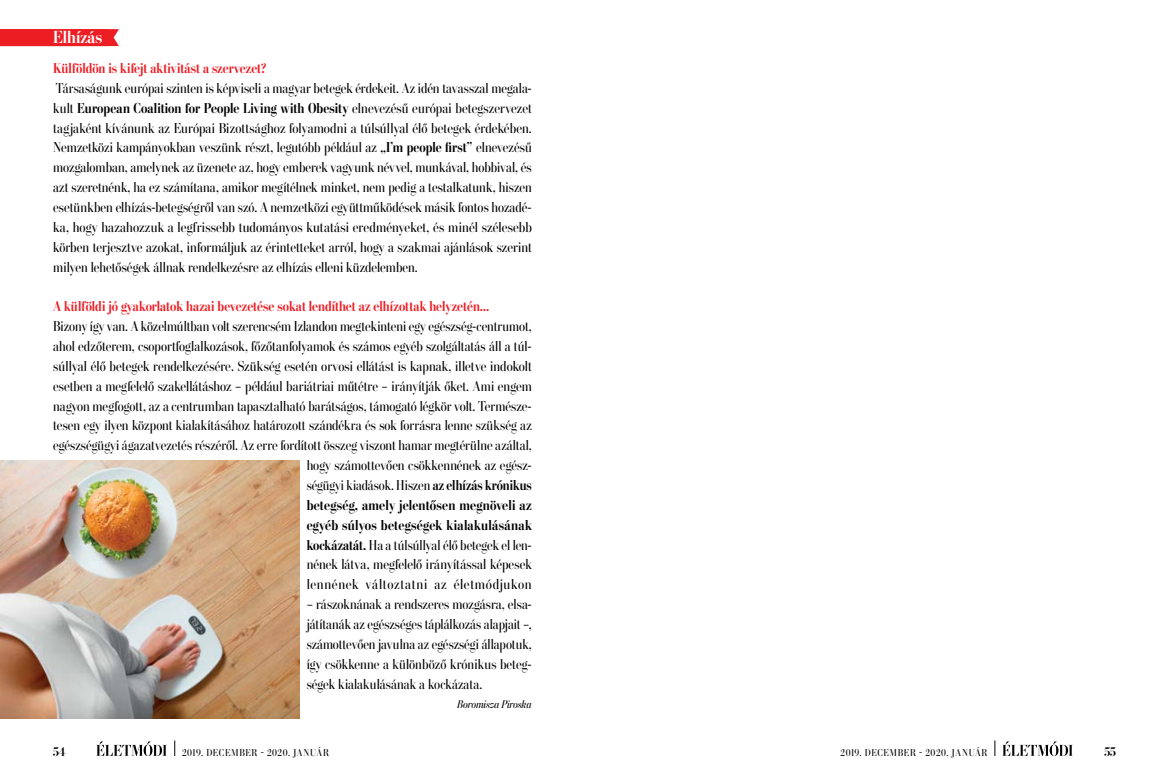
<style>
.page{position:relative;width:1170px;height:780px;background:#fff}
.page>*{position:absolute;margin:0;border:0;box-sizing:border-box;transform-origin:0 0}
.t1{font:700 17.5px "Stilson Display M";color:#fff}
.t2{font:14.38px/19.9px "Stilson Display M";letter-spacing:.005em;color:#000;text-align:justify;scale:.95 1}
.t3{font:14.38px/19.9px "Stilson Display M";letter-spacing:.005em;color:#000;text-align:right;scale:.94 1}
.t4{font:700 14.38px "Stilson Display M";color:#ed1d24;scale:.95 1}
.t5{font:700 12.5px "Stilson Display M";color:#000}
.t6{font:italic 11.25px "Stilson Display M";letter-spacing:.005em;color:#000;scale:.95 1}
.t7{font:10px "Stilson Display M";letter-spacing:.065em;color:#000}
.s1{font-weight:700}
</style>
<div class="page">
<svg style="left:174px;top:740px;width:1px;height:16px"></svg>
<svg style="left:994px;top:740px;width:1px;height:16px"></svg>
<svg style="left:96px;top:741px;width:71px;height:15px"></svg>
<svg style="left:1002px;top:741px;width:70px;height:15px"></svg>
<img style="left:0;top:460px;width:299px;height:258px">
<div style="left:0;top:29px;width:119px;height:17px;background:#ed1d24"></div>
<p class="t1" style="left:53px;top:27px;width:51px">Elhízás</p>
<p class="t4" style="left:53px;top:60px;width:226px">Külföldön is kifejt aktivitást a szervezet?</p>
<p class="t2" style="left:53px;top:78px;width:505px">Társaságunk európai szinten is képviseli a magyar betegek érdekeit. Az idén tavasszal megala&shy;kult <span class="s1">European Coalition for People Living with Obesity</span> elnevezésű európai betegszervezet tagjaként kívánunk az Európai Bizottsághoz folyamodni a túlsúllyal élő betegek érdekében.<br>Nemzetközi kampányokban veszünk részt, legutóbb például az <span class="s1">„I’m people first”</span> elnevezésű mozgalomban, amelynek az üzenete az, hogy emberek vagyunk névvel, munkával, hobbival, és azt szeretnénk, ha ez számítana, amikor megítélnek minket, nem pedig a testalkatunk, hiszen esetünkben elhízás-betegségről van szó. A nemzetközi együttműködések másik fontos hozadé&shy;ka, hogy hazahozzuk a legfrissebb tudományos kutatási eredményeket, és minél szélesebb körben terjesztve azokat, informáljuk az érintetteket arról, hogy a szakmai ajánlások szerint milyen lehetőségek állnak rendelkezésre az elhízás elleni küzdelemben.</p>
<p class="t4" style="left:53px;top:298px;width:460px">A külföldi jó gyakorlatok hazai bevezetése sokat lendíthet az elhízottak helyzetén…</p>
<p class="t3" style="left:53px;top:316px;width:510px">Bizony így van. A közelmúltban volt szerencsém Izlandon megtekinteni egy egészség-centrumot, ahol edzőterem, csoportfoglalkozások, főzőtanfolyamok és számos egyéb szolgáltatás áll a túl&shy;súllyal élő betegek rendelkezésére. Szükség esetén orvosi ellátást is kapnak, illetve indokolt esetben a megfelelő szakellátáshoz – például bariátriai műtétre – irányítják őket. Ami engem nagyon megfogott, az a centrumban tapasztalható barátságos, támogató légkör volt. Természe&shy;tesen egy ilyen központ kialakításához határozott szándékra és sok forrásra lenne szükség az egészségügyi ágazatvezetés részéről. Az erre fordított összeg viszont hamar megtérülne azáltal, hogy számottevően csökkennének az egész-<br>ségügyi kiadások. Hiszen <span class="s1">az elhízás krónikus<br>betegség, amely jelentősen megnöveli az<br>egyéb súlyos betegségek kialakulásának<br>kockázatát.</span> Ha a túlsúllyal élő betegek el len-<br>nének látva, megfelelő irányítással képesek<br>lennének változtatni az életmódjukon</p>
<p class="t2" style="left:306px;top:594px;width:238px">– rászoknának a rendszeres mozgásra, elsa&shy;játítanák az egészséges táplálkozás alapjait –, számottevően javulna az egészségi állapotuk, így csökkenne a különböző krónikus beteg&shy;ségek kialakulásának a kockázata.</p>
<p class="t6" style="left:457px;top:698px;width:80px">Boromisza Piroska</p>
<p class="t5" style="left:53px;top:744px;width:14px">54</p>
<p class="t7" style="left:182px;top:746px;width:148px">2019. DECEMBER - 2020. JANUÁR</p>
<p class="t7" style="left:840px;top:746px;width:148px">2019. DECEMBER - 2020. JANUÁR</p>
<p class="t5" style="left:1104px;top:744px;width:13px">55</p>
</div>
